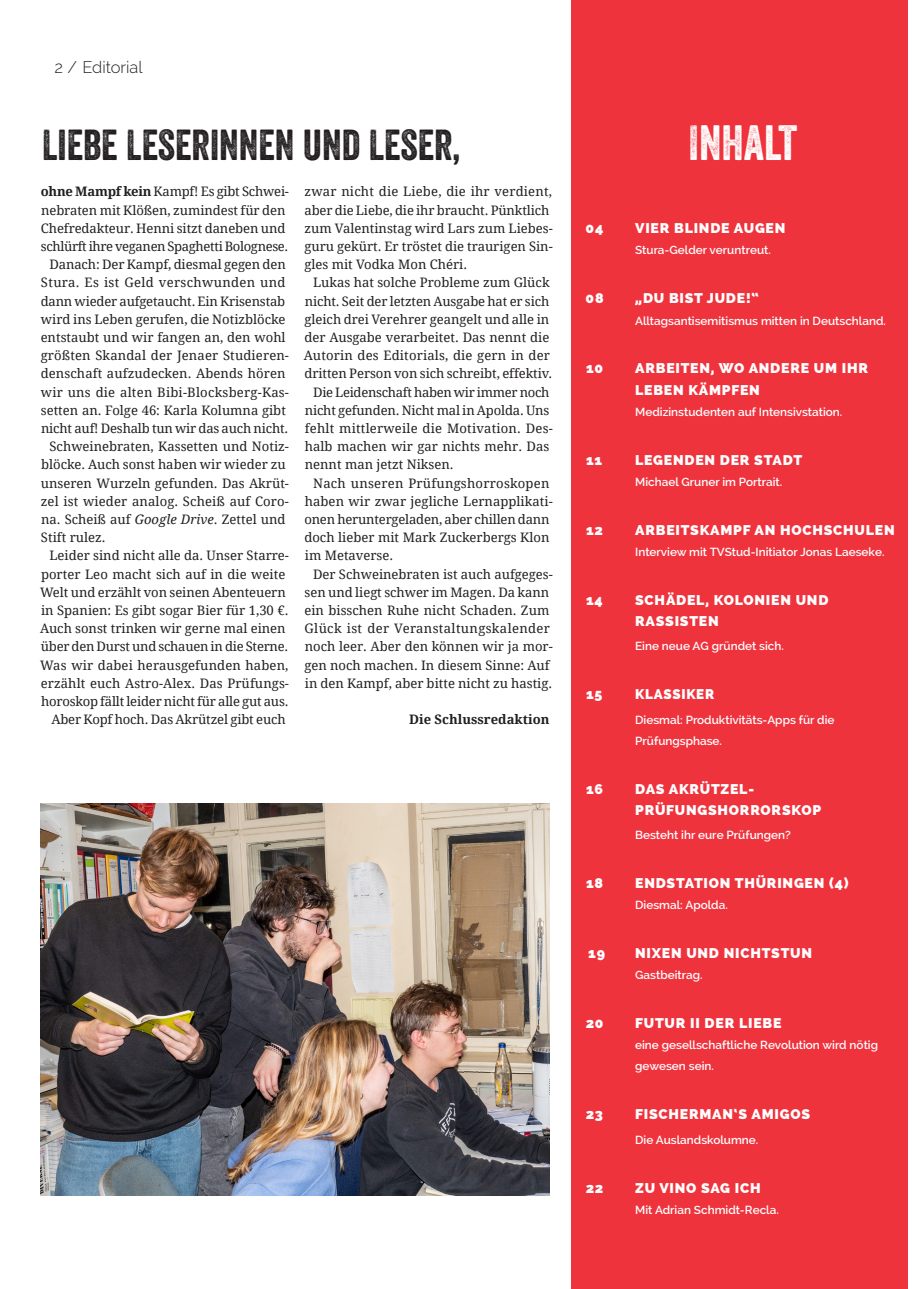
<style>
.page{position:relative;width:919px;height:1289px;background:#fff}
.page>*{position:absolute;margin:0;border:0;box-sizing:border-box;transform-origin:0 0}
.Fließtext{font:48px "Veneer Two";color:#fff}
.Fließtext-2{font:42px "Veneer Two";color:#231f20}
.t1{font:300 16.5px "Raleway";color:#231f20}
.t2{font:800 14.1px/21.1px "Raleway";letter-spacing:.055em;color:#fff}
.t3{font:800 14.1px "Raleway";letter-spacing:.055em;color:#fff;scale:.95 1}
.Lu_Fortsetzung{font:13.05px/18.1px "Droid Serif";color:#231f20}
.Lu_Anfang_Artikel{font:13.05px/18.1px "Droid Serif";letter-spacing:-.005em;color:#231f20}
.Lu_Fortsetzung-2{font:700 13.05px "Droid Serif";color:#231f20}
.t4{font:600 11.7px/21.1px "Raleway";color:#fff}
.s1{font-weight:700}
.s2{font-style:italic}
</style>
<div class="page">
<div style="left:571px;top:0;width:336px;height:1288px;background:#ef333d"></div>
<img style="left:41px;top:803px;width:508px;height:392px">
<p class="t1" style="left:54px;top:57px;width:90px">2 / Editorial</p>
<p class="Fließtext-2" style="left:42px;top:119px;width:420px">LIEBE LESERINNEN UND LESER,</p>
<p class="Fließtext" style="left:688px;top:113px;width:110px">INHALT</p>
<p class="Lu_Anfang_Artikel" style="left:41px;top:182px;width:250px"><span class="s1">ohne Mampf kein</span> Kampf! Es gibt Schwei&shy;nebraten mit Klößen, zumindest für den Chefredakteur. Henni sitzt daneben und schlürft ihre veganen Spaghetti Bolognese.</p>
<p class="Lu_Fortsetzung" style="left:41px;top:255px;width:250px;text-align:center">Danach: Der Kampf, diesmal gegen den Stura. Es ist Geld verschwunden und dann wieder aufgetaucht. Ein Krisenstab wird ins Leben gerufen, die Notizblöcke entstaubt und wir fangen an, den wohl größten Skandal der Jenaer Studieren&shy;denschaft aufzudecken. Abends hören wir uns die alten Bibi-Blocksberg-Kas&shy;setten an. Folge 46: Karla Kolumna gibt nicht auf! Deshalb tun wir das auch nicht.</p>
<p class="Lu_Fortsetzung" style="left:41px;top:437px;width:250px;text-indent:9px">Schweinebraten, Kassetten und Notiz&shy;blöcke. Auch sonst haben wir wieder zu unseren Wurzeln gefunden. Das Akrüt&shy;zel ist wieder analog. Scheiß auf Coro&shy;na. Scheiß auf <span class="s2">Google Drive</span>. Zettel und Stift rulez.</p>
<p class="Lu_Fortsetzung" style="left:40px;top:546px;width:250px;text-indent:9px">Leider sind nicht alle da. Unser Starre&shy;porter Leo macht sich auf in die weite Welt und erzählt von seinen Abenteuern in Spanien: Es gibt sogar Bier für 1,30 €.<br>Auch sonst trinken wir gerne mal einen über den Durst und schauen in die Sterne.<br>Was wir dabei herausgefunden haben, erzählt euch Astro-Alex. Das Prüfungs&shy;horoskop fällt leider nicht für alle gut aus.</p>
<p class="Lu_Fortsetzung" style="left:51px;top:710px;width:236px">Aber Kopf hoch. Das Akrützel gibt euch</p>
<p class="Lu_Fortsetzung" style="left:304px;top:182px;width:250px">zwar nicht die Liebe, die ihr verdient, aber die Liebe, die ihr braucht. Pünktlich zum Valentinstag wird Lars zum Liebes&shy;guru gekürt. Er tröstet die traurigen Sin&shy;gles mit Vodka Mon Chéri.</p>
<p class="Lu_Fortsetzung" style="left:304px;top:273px;width:250px;text-align:center">Lukas hat solche Probleme zum Glück nicht. Seit der letzten Ausgabe hat er sich gleich drei Verehrer geangelt und alle in der Ausgabe verarbeitet. Das nennt die Autorin des Editorials, die gern in der dritten Person von sich schreibt, effektiv.</p>
<p class="Lu_Fortsetzung" style="left:305px;top:382px;width:249px;text-indent:8px">Die Leidenschaft haben wir immer noch nicht gefunden. Nicht mal in Apolda. Uns fehlt mittlerweile die Motivation. Des&shy;halb machen wir gar nichts mehr. Das nennt man jetzt Niksen.</p>
<p class="Lu_Fortsetzung" style="left:304px;top:473px;width:250px;text-indent:9px">Nach unseren Prüfungshorroskopen haben wir zwar jegliche Lernapplikati&shy;onen heruntergeladen, aber chillen dann doch lieber mit Mark Zuckerbergs Klon im Metaverse.</p>
<p class="Lu_Fortsetzung" style="left:304px;top:564px;width:250px;text-indent:9px">Der Schweinebraten ist auch aufgeges&shy;sen und liegt schwer im Magen. Da kann ein bisschen Ruhe nicht Schaden. Zum Glück ist der Veranstaltungskalender noch leer. Aber den können wir ja mor&shy;gen noch machen. In diesem Sinne: Auf in den Kampf, aber bitte nicht zu hastig.</p>
<p class="Lu_Fortsetzung-2" style="left:409px;top:710px;width:142px">Die Schlussredaktion</p>
<p class="t2" style="left:585px;top:218px;width:19px">04</p>
<p class="t2" style="left:635px;top:218px;width:152px">VIER BLINDE AUGEN</p>
<p class="t4" style="left:635px;top:240px;width:137px">Stura-Gelder veruntreut.</p>
<p class="t2" style="left:585px;top:288px;width:20px">08</p>
<p class="t2" style="left:635px;top:288px;width:125px">„DU BIST JUDE!“</p>
<p class="t4" style="left:635px;top:310px;width:252px">Alltagsantisemitismus mitten in Deutschland.</p>
<p class="t2" style="left:586px;top:358px;width:19px">10</p>
<p class="t2" style="left:635px;top:358px;width:234px">ARBEITEN, WO ANDERE UM IHR<br>LEBEN KÄMPFEN</p>
<p class="t4" style="left:635px;top:401px;width:209px">Medizinstudenten auf Intensivstation.</p>
<p class="t2" style="left:586px;top:449px;width:18px">11</p>
<p class="t2" style="left:635px;top:449px;width:168px">LEGENDEN DER STADT</p>
<p class="t4" style="left:635px;top:471px;width:148px">Michael Gruner im Portrait.</p>
<p class="t2" style="left:586px;top:519px;width:18px">12</p>
<p class="t2" style="left:635px;top:519px;width:261px">ARBEITSKAMPF AN HOCHSCHULEN</p>
<p class="t4" style="left:635px;top:541px;width:251px">Interview mit TVStud-Initiator Jonas Laeseke.</p>
<p class="t2" style="left:586px;top:589px;width:18px">14</p>
<p class="t2" style="left:635px;top:589px;width:195px">SCHÄDEL, KOLONIEN UND<br>RASSISTEN</p>
<p class="t4" style="left:635px;top:635px;width:150px">Eine neue AG gründet sich.</p>
<p class="t2" style="left:586px;top:683px;width:18px">15</p>
<p class="t3" style="left:635px;top:686px;width:85px">KLASSIKER</p>
<p class="t4" style="left:635px;top:709px;width:201px">Diesmal: Produktivitäts-Apps für die<br>Prüfungsphase.</p>
<p class="t2" style="left:586px;top:778px;width:19px">16</p>
<p class="t2" style="left:635px;top:778px;width:187px">DAS AKRÜTZEL-<br>PRÜFUNGSHORRORSKOP</p>
<p class="t4" style="left:635px;top:824px;width:157px">Besteht ihr eure Prüfungen?</p>
<p class="t2" style="left:586px;top:872px;width:19px">18</p>
<p class="t2" style="left:635px;top:872px;width:215px">ENDSTATION THÜRINGEN (4)</p>
<p class="t4" style="left:635px;top:894px;width:94px">Diesmal: Apolda.</p>
<p class="t2" style="left:588px;top:942px;width:18px">19</p>
<p class="t2" style="left:635px;top:942px;width:178px">NIXEN UND NICHTSTUN</p>
<p class="t4" style="left:635px;top:964px;width:69px">Gastbeitrag.</p>
<p class="t2" style="left:585px;top:1012px;width:19px">20</p>
<p class="t2" style="left:635px;top:1012px;width:148px">FUTUR II DER LIEBE</p>
<p class="t4" style="left:635px;top:1034px;width:244px">eine gesellschaftliche Revolution wird nötig gewesen sein.</p>
<p class="t2" style="left:585px;top:1103px;width:19px">23</p>
<p class="t2" style="left:635px;top:1103px;width:176px">FISCHERMAN‘S AMIGOS</p>
<p class="t4" style="left:635px;top:1128px;width:125px">Die Auslandskolumne.</p>
<p class="t2" style="left:585px;top:1177px;width:19px">22</p>
<p class="t2" style="left:635px;top:1177px;width:127px">ZU VINO SAG ICH</p>
<p class="t4" style="left:635px;top:1198px;width:145px">Mit Adrian Schmidt-Recla.</p>
</div>
